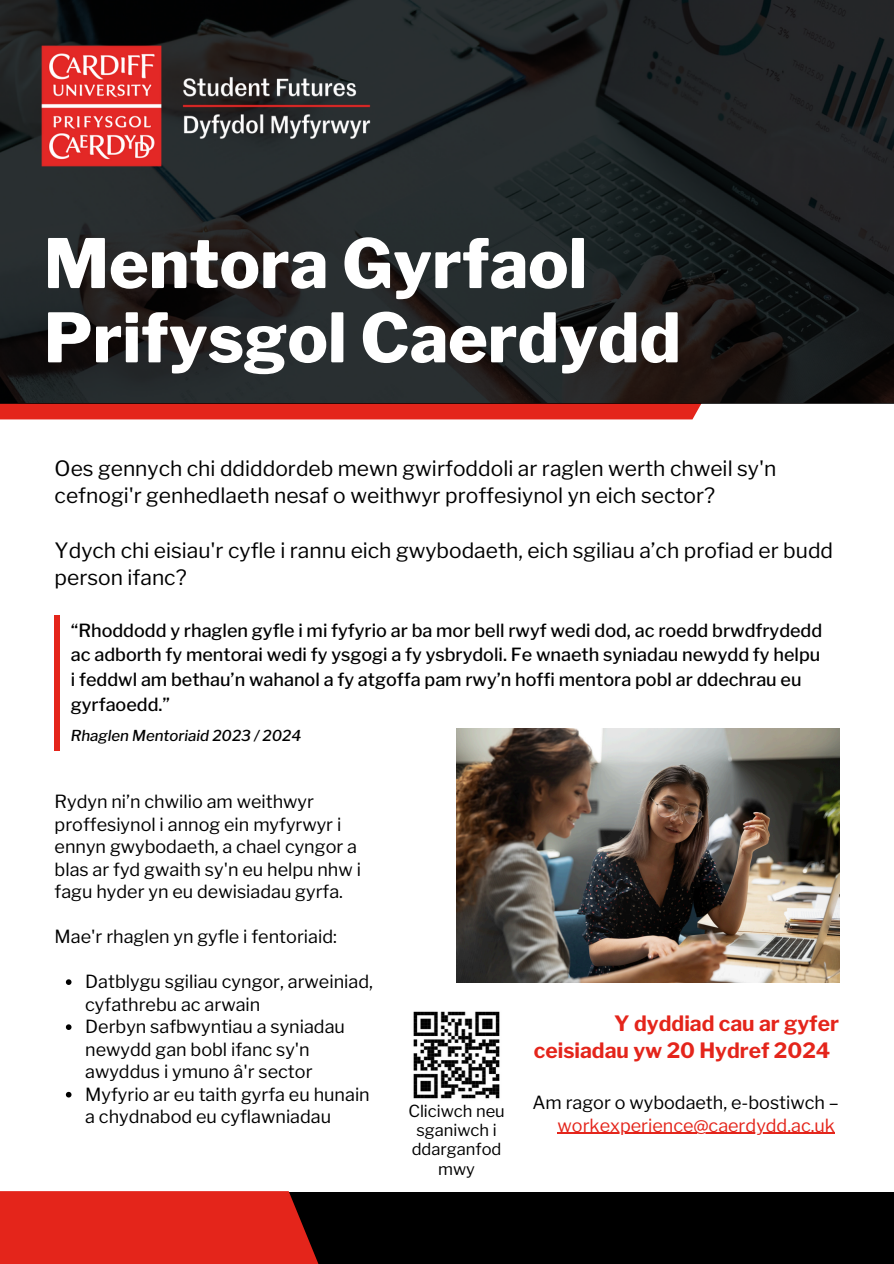
<style>
.page{position:relative;width:894px;height:1264px;background:#fff}
.page>*{position:absolute;margin:0;border:0;box-sizing:border-box;transform-origin:0 0}
.t1{font:800 67.5px/74.2px "Libre Franklin";color:#fff}
.t2{font:21px/27px "Libre Franklin";color:#000}
.t3{font:700 21px/27px "Libre Franklin";color:#e4251b}
.t4{font:18px/22.5px "Libre Franklin";color:#000}
.t5{font:500 18px/24.8px "Libre Franklin";color:#000}
.t6{font:18px "Libre Franklin";color:#e4251b}
.t7{font:16.5px/19.2px "Libre Franklin";color:#000;text-align:center}
.t8{font:italic 500 15px "Libre Franklin";color:#000}
</style>
<div class="page">
<div style="left:208px;top:1191px;width:685px;height:72px;background:#000"></div>
<svg style="left:0;top:1191px;width:452px;height:72px;fill:#e4251b"></svg>
<div style="left:55px;top:614px;width:5px;height:136px;background:#e4251b"></div>
<svg style="left:0;top:403px;width:893px;height:16px;fill:#e4251b"></svg>
<svg style="left:0;top:0;width:893px;height:403px;fill:#242628"></svg>
<img style="left:41px;top:46px;width:329px;height:120px">
<img style="left:456px;top:728px;width:383px;height:254px">
<hr style="left:557px;top:1132px;width:277px;height:1px;background:#e4251b">
<svg style="left:66px;top:979px;width:5px;height:5px"></svg>
<svg style="left:66px;top:1024px;width:5px;height:5px"></svg>
<svg style="left:66px;top:1091px;width:5px;height:6px"></svg>
<img style="left:413px;top:1011px;width:87px;height:88px">
<h2 class="t1" style="left:44px;top:227px;width:638px">Mentora Gyrfaol<br>Prifysgol Caerdydd</h2>
<p class="t2" style="left:55px;top:455px;width:723px">Oes gennych chi ddiddordeb mewn gwirfoddoli ar raglen werth chweil sy'n cefnogi'r genhedlaeth nesaf o weithwyr proffesiynol yn eich sector?</p>
<p class="t2" style="left:55px;top:536px;width:779px">Ydych chi eisiau'r cyfle i rannu eich gwybodaeth, eich sgiliau a’ch profiad er budd person ifanc?</p>
<h5 class="t5" style="left:71px;top:617px;width:752px">“Rhoddodd y rhaglen gyfle i mi fyfyrio ar ba mor bell rwyf wedi dod, ac roedd brwdfrydedd ac adborth fy mentorai wedi fy ysgogi a fy ysbrydoli. Fe wnaeth syniadau newydd fy helpu i feddwl am bethau’n wahanol a fy atgoffa pam rwy’n hoffi mentora pobl ar ddechrau eu gyrfaoedd.”</h5>
<h1 class="t8" style="left:71px;top:726px;width:232px">Rhaglen Mentoriaid 2023 / 2024</h1>
<p class="t4" style="left:55px;top:790px;width:308px">Rydyn ni’n chwilio am weithwyr proffesiynol i annog ein myfyrwyr i ennyn gwybodaeth, a chael cyngor a blas ar fyd gwaith sy'n eu helpu nhw i fagu hyder yn eu dewisiadau gyrfa.</p>
<h5 class="t4" style="left:55px;top:925px;width:284px">Mae'r rhaglen yn gyfle i fentoriaid:</h5>
<h5 class="t4" style="left:85px;top:970px;width:289px">Datblygu sgiliau cyngor, arweiniad, cyfathrebu ac arwain</h5>
<p class="t4" style="left:85px;top:1015px;width:261px">Derbyn safbwyntiau a syniadau newydd gan bobl ifanc sy'n awyddus i ymuno â'r sector</p>
<p class="t4" style="left:85px;top:1083px;width:286px">Myfyrio ar eu taith gyrfa eu hunain a chydnabod eu cyflawniadau</p>
<p class="t7" style="left:408px;top:1101px;width:98px">Cliciwch neu sganiwch i ddarganfod mwy</p>
<h3 class="t3" style="left:534px;top:1010px;width:306px;text-indent:80px">Y dyddiad cau ar gyfer ceisiadau yw 20 Hydref 2024</h3>
<h4 class="t4" style="left:532px;top:1091px;width:308px">Am ragor o wybodaeth, e-bostiwch –</h4>
<p class="t6" style="left:557px;top:1114px;width:279px">workexperience@caerdydd.ac.uk</p>
</div>
